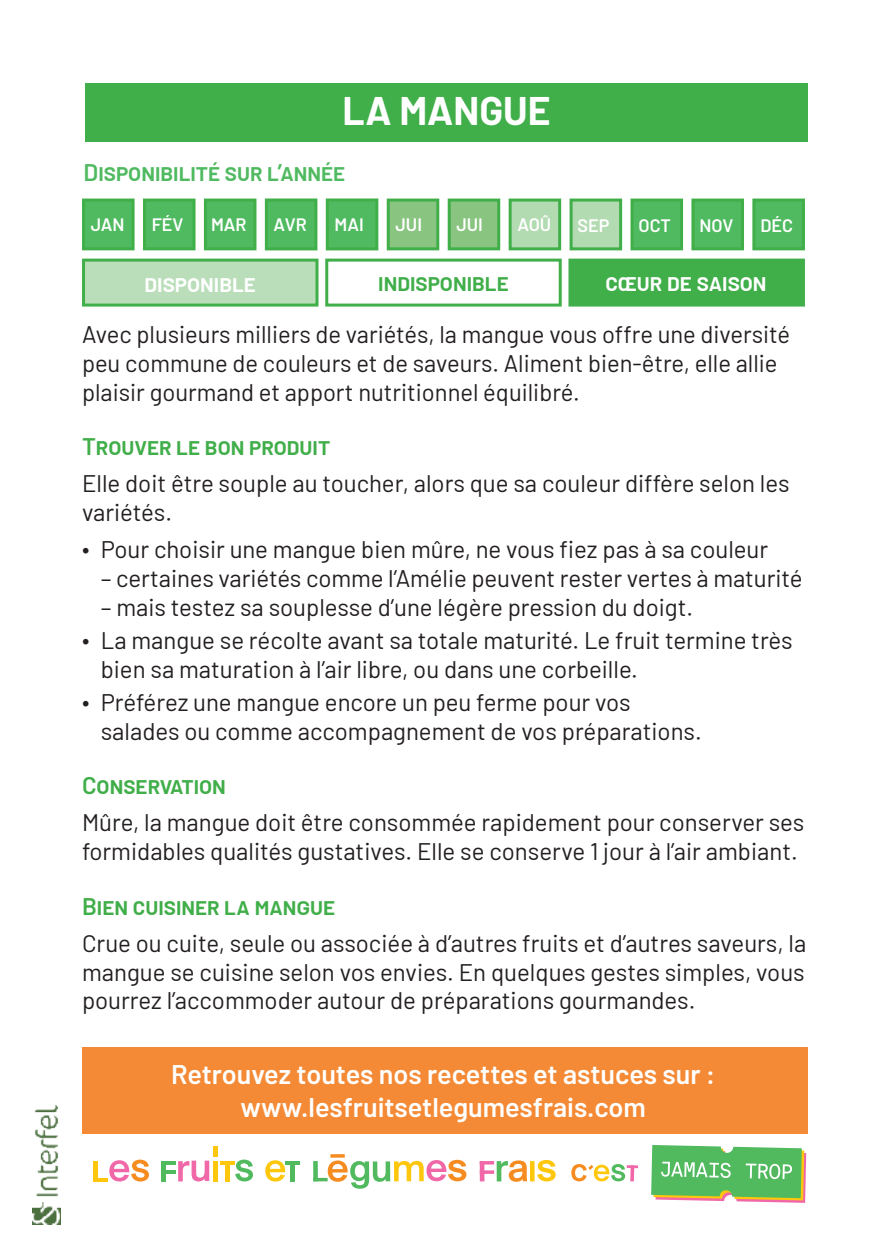
<style>
.page{position:relative;width:893px;height:1259px;background:#fff}
.page>*{position:absolute;margin:0;border:0;box-sizing:border-box;transform-origin:0 0}
.t1{font:700 39px "Barlow";color:#fff}
.t2{font:600 27px/33px "Barlow";color:#fff;text-align:center}
.t3{font:24px/28.8px "Barlow";color:#231f20}
.t4{font:600 24px "Barlow";color:#40ae49}
.t5{font:600 24px "Barlow";color:#4fba60}
.t6{font:600 24px "Barlow";color:#fff}
.t7{font:600 18px "Barlow";color:#fff}
</style>
<div class="page">
<div style="left:82px;top:1048px;width:726px;height:86px;background:#f48a35"></div>
<div style="left:85px;top:83px;width:723px;height:58px;background:#40ae49"></div>
<div style="left:82px;top:198px;width:53px;height:52px;background:#4fba60;border:3px solid #40ae49"></div>
<div style="left:326px;top:198px;width:52px;height:52px;background:#4fba60;border:3px solid #40ae49"></div>
<div style="left:570px;top:198px;width:52px;height:52px;background:#b3dbb2;border:3px solid #40ae49"></div>
<div style="left:204px;top:198px;width:52px;height:52px;background:#4fba60;border:3px solid #40ae49"></div>
<div style="left:448px;top:198px;width:52px;height:52px;background:#89c480;border:3px solid #40ae49"></div>
<div style="left:691px;top:198px;width:53px;height:52px;background:#4fba60;border:3px solid #40ae49"></div>
<div style="left:143px;top:198px;width:53px;height:52px;background:#4fba60;border:3px solid #40ae49"></div>
<div style="left:387px;top:198px;width:52px;height:52px;background:#89c480;border:3px solid #40ae49"></div>
<div style="left:630px;top:198px;width:53px;height:52px;background:#4fba60;border:3px solid #40ae49"></div>
<div style="left:265px;top:198px;width:52px;height:52px;background:#4fba60;border:3px solid #40ae49"></div>
<div style="left:509px;top:198px;width:52px;height:52px;background:#b3dbb2;border:3px solid #40ae49"></div>
<div style="left:752px;top:198px;width:53px;height:52px;background:#4fba60;border:3px solid #40ae49"></div>
<img style="left:33px;top:1106px;width:28px;height:119px">
<hr style="left:213px;top:1146px;width:4px;height:11px;background:#fec70c">
<svg style="left:178px;top:1160px;width:31px;height:21px"></svg>
<svg style="left:235px;top:1159px;width:18px;height:22px"></svg>
<hr style="left:161px;top:1170px;width:15px;height:4px;background:#51ba5f">
<hr style="left:161px;top:1161px;width:15px;height:3px;background:#51ba5f">
<div style="left:161px;top:1161px;width:5px;height:20px;background:#51ba5f"></div>
<hr style="left:213px;top:1161px;width:4px;height:20px;background:#fec70c">
<div style="left:225px;top:1161px;width:5px;height:20px;background:#fec70c"></div>
<hr style="left:220px;top:1161px;width:15px;height:3px;background:#fec70c">
<svg style="left:109px;top:1159px;width:40px;height:22px"></svg>
<hr style="left:94px;top:1161px;width:4px;height:20px;background:#fec70c">
<hr style="left:94px;top:1178px;width:14px;height:3px;background:#fec70c">
<svg style="left:265px;top:1160px;width:21px;height:21px"></svg>
<div style="left:290px;top:1161px;width:5px;height:20px;background:#51ba5f"></div>
<hr style="left:285px;top:1161px;width:15px;height:3px;background:#51ba5f">
<svg style="left:313px;top:1154px;width:153px;height:34px"></svg>
<div style="left:313px;top:1161px;width:5px;height:20px;background:#51ba5f"></div>
<div style="left:530px;top:1161px;width:5px;height:20px;background:#fec70c"></div>
<svg style="left:484px;top:1160px;width:43px;height:21px"></svg>
<hr style="left:480px;top:1161px;width:4px;height:20px;background:#f168a8">
<svg style="left:537px;top:1159px;width:19px;height:22px"></svg>
<svg style="left:651px;top:1145px;width:155px;height:57px;background:#7ac074"></svg>
<svg style="left:571px;top:1164px;width:67px;height:17px"></svg>
<div style="left:82px;top:259px;width:236px;height:47px;background:#bbdeba;border:3px solid #40ae49"></div>
<div style="left:325px;top:259px;width:237px;height:47px;border:3px solid #40ae49"></div>
<div style="left:568px;top:259px;width:237px;height:47px;background:#40ae49"></div>
<h1 class="t1" style="left:342px;top:89px;width:210px">LA MANGUE</h1>
<p class="t5" style="left:84px;top:155px;width:263px">Disponibilité sur l’année</p>
<p class="t7" style="left:91px;top:218px;width:35px">JAN</p>
<p class="t7" style="left:152px;top:218px;width:33px">FÉV</p>
<p class="t7" style="left:211px;top:218px;width:37px">MAR</p>
<p class="t7" style="left:274px;top:218px;width:35px">AVR</p>
<p class="t7" style="left:334px;top:218px;width:31px">MAI</p>
<p class="t7" style="left:395px;top:218px;width:28px">JUI</p>
<p class="t7" style="left:456px;top:218px;width:28px">JUI</p>
<p class="t7" style="left:517px;top:218px;width:35px">AOÛ</p>
<p class="t7" style="left:578px;top:219px;width:34px">SEP</p>
<p class="t7" style="left:638px;top:219px;width:34px">OCT</p>
<p class="t7" style="left:699px;top:219px;width:35px">NOV</p>
<p class="t7" style="left:760px;top:219px;width:34px">DÉC</p>
<p class="t6" style="left:145px;top:266px;width:113px">disponible</p>
<p class="t4" style="left:378px;top:265px;width:132px">indisponible</p>
<p class="t6" style="left:605px;top:265px;width:163px">cŒur de saison</p>
<p class="t3" style="left:82px;top:322px;width:710px">Avec plusieurs milliers de variétés, la mangue vous offre une diversité peu commune de couleurs et de saveurs. Aliment bien-être, elle allie plaisir gourmand et apport nutritionnel équilibré.</p>
<p class="t4" style="left:82px;top:429px;width:250px">Trouver le bon produit</p>
<p class="t3" style="left:82px;top:472px;width:709px">Elle doit être souple au toucher, alors que sa couleur diffère selon les variétés.</p>
<p class="t3" style="left:82px;top:533px;width:688px">∙ Pour choisir une mangue bien mûre, ne vous fiez pas à sa couleur</p>
<p class="t3" style="left:101px;top:562px;width:703px">– certaines variétés comme l’Amélie peuvent rester vertes à maturité</p>
<p class="t3" style="left:82px;top:589px;width:712px;line-height:33px;text-indent:19px">– mais testez sa souplesse d’une légère pression du doigt.<br>∙ La mangue se récolte avant sa totale maturité. Le fruit termine très</p>
<p class="t3" style="left:82px;top:651px;width:557px;line-height:33px;text-indent:19px">bien sa maturation à l’air libre, ou dans une corbeille. ∙ Préférez une mangue encore un peu ferme pour vos</p>
<p class="t3" style="left:101px;top:719px;width:603px">salades ou comme accompagnement de vos préparations.</p>
<p class="t4" style="left:82px;top:768px;width:145px">Conservation</p>
<p class="t3" style="left:82px;top:806px;width:724px">Mûre, la mangue doit être consommée rapidement pour conserver ses formidables qualités gustatives. Elle se conserve 1 jour à l’air ambiant.</p>
<p class="t4" style="left:82px;top:888px;width:255px">Bien cuisiner la mangue</p>
<p class="t3" style="left:82px;top:927px;width:726px;text-align:justify">Crue ou cuite, seule ou associée à d’autres fruits et d’autres saveurs, la mangue se cuisine selon vos envies. En quelques gestes simples, vous pourrez l’accommoder autour de préparations gourmandes.</p>
<p class="t2" style="left:171px;top:1060px;width:546px">Retrouvez toutes nos recettes et astuces sur : www.lesfruitsetlegumesfrais.com</p>
</div>
